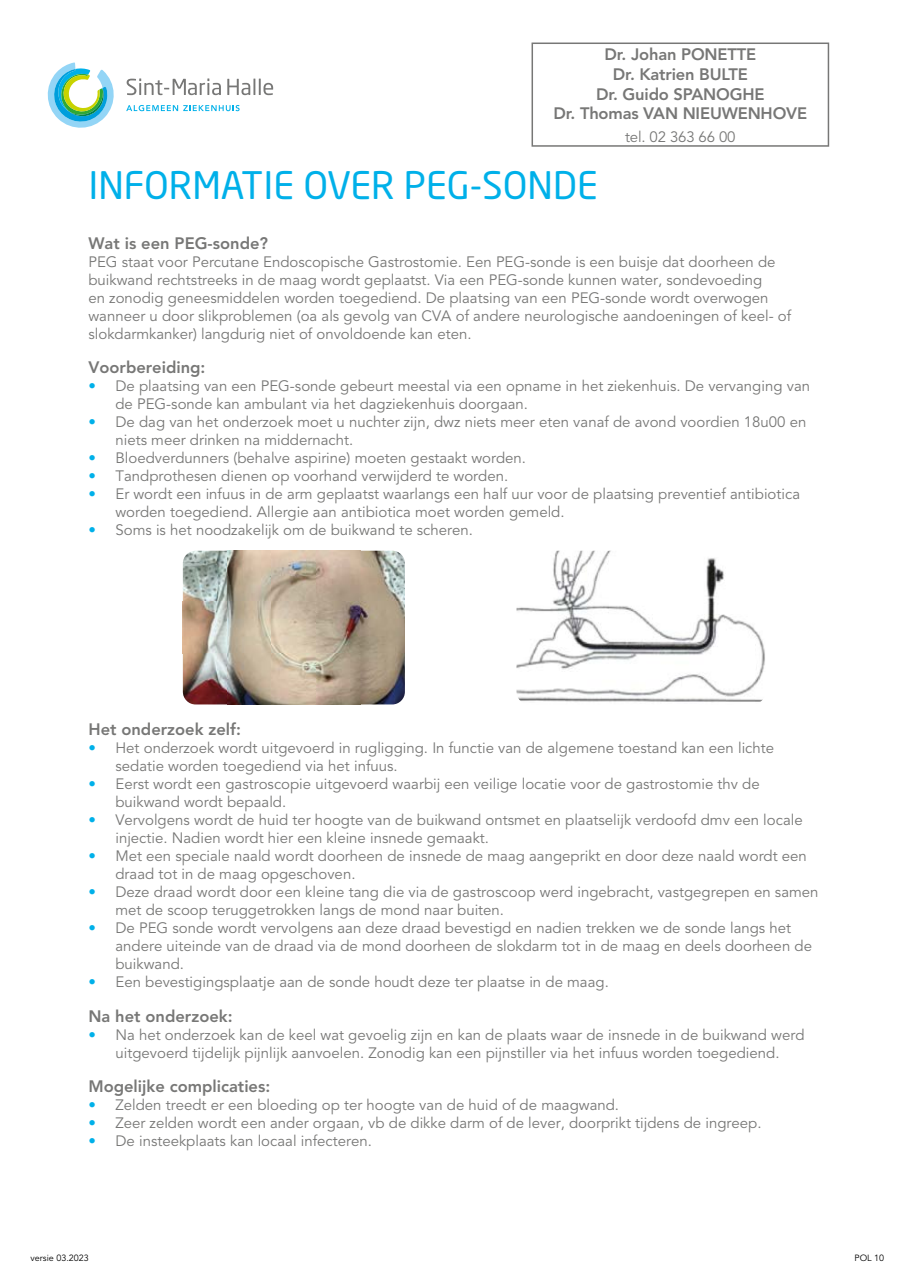
<style>
.page{position:relative;width:910px;height:1280px;background:#fff}
.page>*{position:absolute;margin:0;border:0;box-sizing:border-box;transform-origin:0 0}
.t1{font:37.5px "Neo Sans Pro";color:#00b0e9}
.t2{font:800 16.5px/19.8px "Avenir LT Std";color:#777776;text-align:center}
.t3{font:15px/18px "Avenir LT Std";color:#777776}
.t4{font:9px "Avenir LT Std";color:#000}
.s1{color:#00b0e9}
</style>
<div class="page">
<svg style="left:127px;top:78px;width:94px;height:17px"></svg>
<svg style="left:227px;top:79px;width:46px;height:16px"></svg>
<svg style="left:126px;top:105px;width:114px;height:6px"></svg>
<svg style="left:47px;top:62px;width:67px;height:66px"></svg>
<img style="left:183px;top:551px;width:222px;height:153px">
<img style="left:516px;top:551px;width:249px;height:151px">
<svg style="left:531px;top:43px;width:298px;height:104px"></svg>
<p class="t2" style="left:553px;top:44px;width:255px">Dr. Johan PONETTE<br>Dr. Katrien BULTE<br>Dr. Guido SPANOGHE<br>Dr. Thomas VAN NIEUWENHOVE</p>
<p class="t3" style="left:625px;top:128px;width:112px">tel. 02 363 66 00</p>
<h1 class="t1" style="left:88px;top:162px;width:511px">INFORMATIE OVER PEG-SONDE</h1>
<p class="t2" style="left:88px;top:233px;width:181px">Wat is een PEG-sonde?</p>
<p class="t3" style="left:88px;top:253px;width:704px">PEG staat voor Percutane Endoscopische Gastrostomie. Een PEG-sonde is een buisje dat doorheen de buikwand rechtstreeks in de maag wordt geplaatst. Via een PEG-sonde kunnen water, sondevoeding<br>en zonodig geneesmiddelen worden toegediend. De plaatsing van een PEG-sonde wordt overwogen wanneer u door slikproblemen (oa als gevolg van CVA of andere neurologische aandoeningen of keel- of slokdarmkanker) langdurig niet of onvoldoende kan eten.</p>
<p class="t2" style="left:88px;top:357px;width:119px">Voorbereiding:</p>
<p class="t3" style="left:115px;top:377px;width:696px;text-indent:-27px"><span class="s1">•</span> De plaatsing van een PEG-sonde gebeurt meestal via een opname in het ziekenhuis. De vervanging van de PEG-sonde kan ambulant via het dagziekenhuis doorgaan.</p>
<p class="t3" style="left:115px;top:413px;width:693px;text-indent:-27px"><span class="s1">•</span> De dag van het onderzoek moet u nuchter zijn, dwz niets meer eten vanaf de avond voordien 18u00 en niets meer drinken na middernacht.</p>
<p class="t3" style="left:88px;top:449px;width:439px"><span class="s1">•</span> Bloedverdunners (behalve aspirine) moeten gestaakt worden.</p>
<p class="t3" style="left:88px;top:467px;width:421px"><span class="s1">•</span> Tandprothesen dienen op voorhand verwijderd te worden.</p>
<p class="t3" style="left:115px;top:485px;width:686px;text-indent:-27px"><span class="s1">•</span> Er wordt een infuus in de arm geplaatst waarlangs een half uur voor de plaatsing preventief antibiotica worden toegediend. Allergie aan antibiotica moet worden gemeld.</p>
<p class="t3" style="left:88px;top:521px;width:386px"><span class="s1">•</span> Soms is het noodzakelijk om de buikwand te scheren.</p>
<p class="t2" style="left:88px;top:720px;width:154px">Het onderzoek zelf:</p>
<p class="t3" style="left:115px;top:740px;width:660px;text-indent:-27px"><span class="s1">•</span> Het onderzoek wordt uitgevoerd in rugligging. In functie van de algemene toestand kan een lichte sedatie worden toegediend via het infuus.</p>
<p class="t3" style="left:115px;top:776px;width:646px;text-indent:-27px"><span class="s1">•</span> Eerst wordt een gastroscopie uitgevoerd waarbij een veilige locatie voor de gastrostomie thv de buikwand wordt bepaald.</p>
<p class="t3" style="left:115px;top:812px;width:689px;text-indent:-27px"><span class="s1">•</span> Vervolgens wordt de huid ter hoogte van de buikwand ontsmet en plaatselijk verdoofd dmv een locale injectie. Nadien wordt hier een kleine insnede gemaakt.</p>
<p class="t3" style="left:115px;top:848px;width:693px;text-indent:-27px"><span class="s1">•</span> Met een speciale naald wordt doorheen de insnede de maag aangeprikt en door deze naald wordt een draad tot in de maag opgeschoven.</p>
<p class="t3" style="left:115px;top:884px;width:705px;text-indent:-27px"><span class="s1">•</span> Deze draad wordt door een kleine tang die via de gastroscoop werd ingebracht, vastgegrepen en samen met de scoop teruggetrokken langs de mond naar buiten.</p>
<p class="t3" style="left:115px;top:920px;width:698px;text-indent:-27px"><span class="s1">•</span> De PEG sonde wordt vervolgens aan deze draad bevestigd en nadien trekken we de sonde langs het andere uiteinde van de draad via de mond doorheen de slokdarm tot in de maag en deels doorheen de buikwand.</p>
<p class="t3" style="left:88px;top:974px;width:522px"><span class="s1">•</span> Een bevestigingsplaatje aan de sonde houdt deze ter plaatse in de maag.</p>
<p class="t2" style="left:88px;top:1006px;width:146px">Na het onderzoek:</p>
<p class="t3" style="left:88px;top:1026px;width:718px;text-align:center"><span class="s1">•</span> Na het onderzoek kan de keel wat gevoelig zijn en kan de plaats waar de insnede in de buikwand werd uitgevoerd tijdelijk pijnlijk aanvoelen. Zonodig kan een pijnstiller via het infuus worden toegediend.</p>
<p class="t2" style="left:88px;top:1077px;width:183px">Mogelijke complicaties:</p>
<p class="t3" style="left:88px;top:1097px;width:532px"><span class="s1">•</span> Zelden treedt er een bloeding op ter hoogte van de huid of de maagwand.</p>
<p class="t3" style="left:88px;top:1115px;width:675px"><span class="s1">•</span> Zeer zelden wordt een ander orgaan, vb de dikke darm of de lever, doorprikt tijdens de ingreep.</p>
<p class="t3" style="left:88px;top:1133px;width:285px"><span class="s1">•</span> De insteekplaats kan locaal infecteren.</p>
<p class="t4" style="left:31px;top:1253px;width:60px">versie 03.2023</p>
<p class="t4" style="left:855px;top:1253px;width:31px">POL 10</p>
</div>
